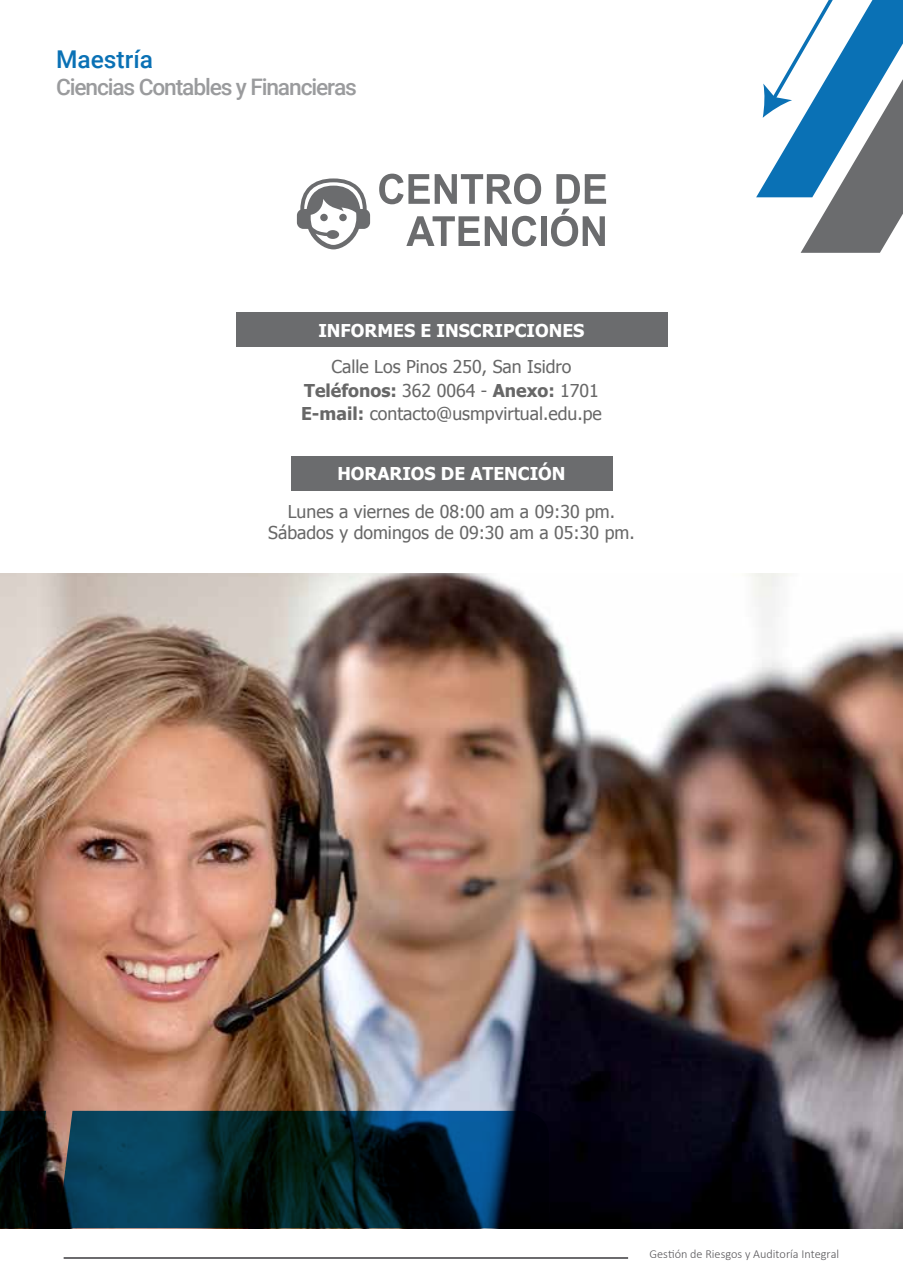
<style>
.page{position:relative;width:903px;height:1275px;background:#fff}
.page>*{position:absolute;margin:0;border:0;box-sizing:border-box;transform-origin:0 0}
.t1{font:500 24.5px "Roboto";color:#0a71b5}
.t2{font:500 22.75px "Roboto";letter-spacing:-.05em;color:#9a9b9d}
.t3{font:17.68px/22.4px "Tahoma";color:#676767}
.t4{font:700 17.68px "Tahoma";color:#fff}
.t5{font:300 12.25px "Calibri";color:#58575a}
.s1{font-weight:700}
</style>
<div class="page">
<div style="left:235px;top:312px;width:432px;height:34px;background:#6b6c6e"></div>
<div style="left:291px;top:456px;width:321px;height:34px;background:#6b6c6e"></div>
<svg style="left:297px;top:178px;width:73px;height:71px"></svg>
<svg style="left:379px;top:174px;width:162px;height:30px"></svg>
<svg style="left:406px;top:216px;width:130px;height:30px"></svg>
<div style="left:541px;top:216px;width:6px;height:30px;background:#6b6c6e"></div>
<svg style="left:551px;top:174px;width:55px;height:72px"></svg>
<img style="left:0;top:574px;width:903px;height:654px">
<svg style="left:58px;top:1111px;width:491px;height:117px;background:#062838"></svg>
<svg style="left:0;top:1111px;width:46px;height:117px;background:#010505"></svg>
<hr style="left:64px;top:1257px;width:564px;height:2px;background:#58575a">
<svg style="left:756px;top:0;width:147px;height:253px"></svg>
<h1 class="t1" style="left:56px;top:42px;width:98px">Maestría</h1>
<p class="t2" style="left:56px;top:71px;width:302px">Ciencias Contables y Financieras</p>
<p class="t4" style="left:318px;top:318px;width:268px">INFORMES E INSCRIPCIONES</p>
<p class="t3" style="left:331px;top:355px;width:242px">Calle Los Pinos 250, San Isidro</p>
<p class="t3" style="left:301px;top:379px;width:302px"><span class="s1">Teléfonos:</span> 362 0064 - <span class="s1">Anexo:</span> 1701<br><span class="s1">E-mail:</span> contacto@usmpvirtual.edu.pe</p>
<p class="t4" style="left:337px;top:462px;width:230px">HORARIOS DE ATENCIÓN</p>
<p class="t3" style="left:268px;top:500px;width:368px;line-height:21.3px;text-align:center">Lunes a viernes de 08:00 am a 09:30 pm.<br>Sábados y domingos de 09:30 am a 05:30 pm.</p>
<p class="t5" style="left:649px;top:1246px;width:191px">Gestión de Riesgos y Auditoría Integral</p>
</div>
